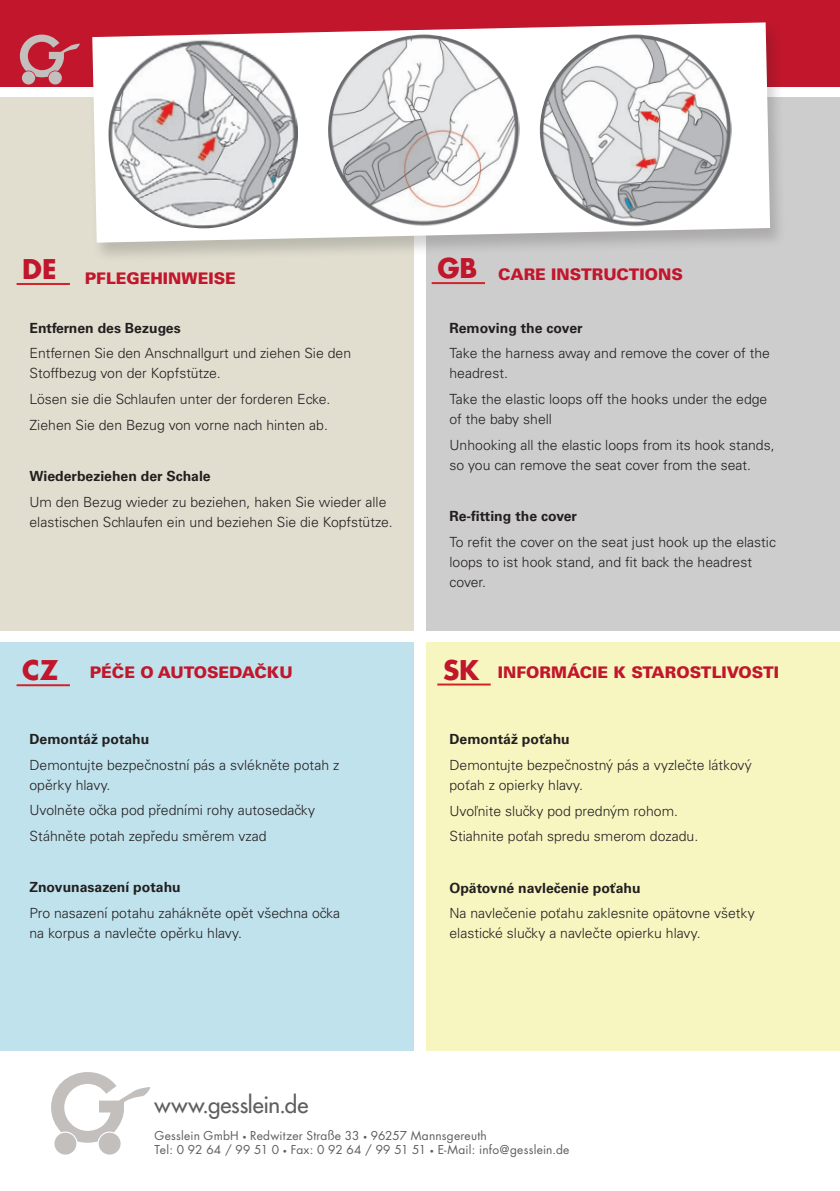
<style>
.page{position:relative;width:840px;height:1191px;background:#fff}
.page>*{position:absolute;margin:0;border:0;box-sizing:border-box;transform-origin:0 0}
.t1{font:700 26.4px "Futura";color:#c1162b}
.t2{font:22.4px "Futura";letter-spacing:-.005em;color:#5d5e5d}
.t3{font:900 16px "Univers CE";color:#c1162b}
.t4{font:900 16px "Univers CE";letter-spacing:-.02em;color:#c1162b}
.t5{font:300 14px/20px "Univers CE";color:#231f20}
.t6{font:700 14px "Univers CE";color:#231f20}
.t7{font:12px/14.4px "Futura";letter-spacing:.015em;color:#5d5e5d}
.s1{font-family:"Futura";font-weight:700;font-size:26.4px}
.s2{font-family:"Scala Sans Pro"}
</style>
<div class="page">
<div style="left:426px;top:98px;width:413px;height:533px;background:#cecdce"></div>
<div style="left:0;top:642px;width:413px;height:408px;background:#c0e2ec"></div>
<div style="left:426px;top:642px;width:413px;height:408px;background:#f7f6c1"></div>
<div style="left:0;top:98px;width:413px;height:533px;background:#e1ded0"></div>
<hr style="left:17px;top:684px;width:53px;height:2px;background:#d1232a">
<hr style="left:437px;top:683px;width:53px;height:2px;background:#d1232a">
<hr style="left:17px;top:283px;width:53px;height:2px;background:#d1232a">
<hr style="left:431px;top:282px;width:53px;height:2px;background:#d1232a">
<div style="left:0;top:0;width:839px;height:86px;background:#c1162b"></div>
<svg style="left:20px;top:35px;width:60px;height:42px"></svg>
<div style="left:22px;top:71px;width:13px;height:13px;background:#c3bfbd;border-radius:50%"></div>
<div style="left:49px;top:71px;width:13px;height:13px;background:#c3bfbd;border-radius:50%"></div>
<div style="left:87px;top:21px;width:699px;height:242px;background:#231f20;opacity:.2"></div>
<svg style="left:92px;top:22px;width:677px;height:221px;fill:#fff"></svg>
<img style="left:107px;top:39px;width:191px;height:190px">
<img style="left:327px;top:35px;width:193px;height:191px">
<img style="left:538px;top:35px;width:194px;height:192px">
<svg style="left:51px;top:1072px;width:100px;height:70px"></svg>
<div style="left:54px;top:1132px;width:22px;height:22px;background:#c3bfbd;border-radius:50%"></div>
<div style="left:99px;top:1132px;width:21px;height:22px;background:#c3bfbd;border-radius:50%"></div>
<p class="t3" style="left:22px;top:269px;width:215px"><sup>DE</sup> PFLEG EHINWEISE</p>
<p class="t3" style="left:437px;top:265px;width:247px"><span class="s1">GB</span> CARE INSTRUCTIONS</p>
<p class="t6" style="left:29px;top:319px;width:153px">Entfernen des Bezuges</p>
<p class="t5" style="left:29px;top:344px;width:323px">Entfernen Sie den Anschnallgurt und ziehen Sie den<br>Stoffbezug von der Kopfstütze.</p>
<p class="t5" style="left:29px;top:386px;width:302px;line-height:25.6px">Lösen sie die Schlaufen unter der forderen Ecke.<br>Ziehen Sie den Bezug von vorne nach hinten ab.</p>
<p class="t6" style="left:29px;top:468px;width:183px">Wiederbeziehen der Schale</p>
<p class="t5" style="left:29px;top:492px;width:364px">Um den Bezug wieder zu beziehen, haken Sie wieder alle elastischen Schlaufen ein und beziehen Sie die Kopfstütze.</p>
<p class="t6" style="left:449px;top:319px;width:134px">Removing the cover</p>
<p class="t5" style="left:449px;top:344px;width:322px">Take the harness away and remove the cover of the headrest.</p>
<p class="t5" style="left:449px;top:389px;width:319px">Take the elastic loops off the hooks under the edge of the baby shell</p>
<p class="t5" style="left:449px;top:435px;width:326px">Unhooking all the elastic loops from its hook stands, so you can remove the seat cover from the seat.</p>
<p class="t6" style="left:449px;top:508px;width:129px">Re-fitting the cover</p>
<p class="t5" style="left:449px;top:532px;width:328px">To refit the cover on the seat just hook up the elastic loops to ist hook stand, and fit back the headrest cover.</p>
<h1 class="t1" style="left:22px;top:653px;width:38px">CZ</h1>
<h1 class="t1" style="left:443px;top:652px;width:38px">SK</h1>
<p class="t4" style="left:90px;top:662px;width:204px">PÉČE O AUTOSEDAČKU</p>
<p class="t3" style="left:497px;top:662px;width:283px">INFORMÁCIE K STAROSTLIVOSTI</p>
<p class="t6" style="left:29px;top:731px;width:121px">Demontáž potahu</p>
<p class="t5" style="left:29px;top:755px;width:311px">Demontujte bezpečnostní pás a svlékněte potah z opěrky hlavy.</p>
<p class="t5" style="left:29px;top:798px;width:287px;line-height:25.6px">Uvolněte očka pod předními rohy autosedačky<br>Stáhněte potah zepředu směrem vzad</p>
<p class="t6" style="left:29px;top:879px;width:153px">Znovunasazení potahu</p>
<p class="t5" style="left:29px;top:903px;width:312px">Pro nasazení potahu zahákněte opět všechna očka na korpus a navlečte opěrku hlavy.</p>
<p class="t6" style="left:449px;top:731px;width:122px">Demontáž poťahu</p>
<p class="t5" style="left:449px;top:755px;width:303px">Demontujte bezpečnostný pás a vyzlečte látkový poťah z opierky hlavy.</p>
<p class="t5" style="left:449px;top:798px;width:250px;line-height:25.6px">Uvoľnite slučky pod predným rohom.<br>Stiahnite poťah spredu smerom dozadu.</p>
<p class="t6" style="left:449px;top:879px;width:192px">Opätovné navlečenie poťahu</p>
<p class="t5" style="left:449px;top:903px;width:306px">Na navlečenie poťahu zaklesnite opätovne všetky elastické slučky a navlečte opierku hlavy.</p>
<h2 class="t2" style="left:154px;top:1090px;width:155px">www.gesslein.de</h2>
<p class="t7" style="left:154px;top:1128px;width:416px">Gesslein GmbH <span class="s2">•</span> Redwitzer Straße 33 <span class="s2">•</span> 96257 Mannsgereuth<br>Tel: 0 92 64 / 99 51 0 <span class="s2">•</span> Fax: 0 92 64 / 99 51 51 <span class="s2">•</span> E-Mail: info@gesslein.de</p>
</div>
